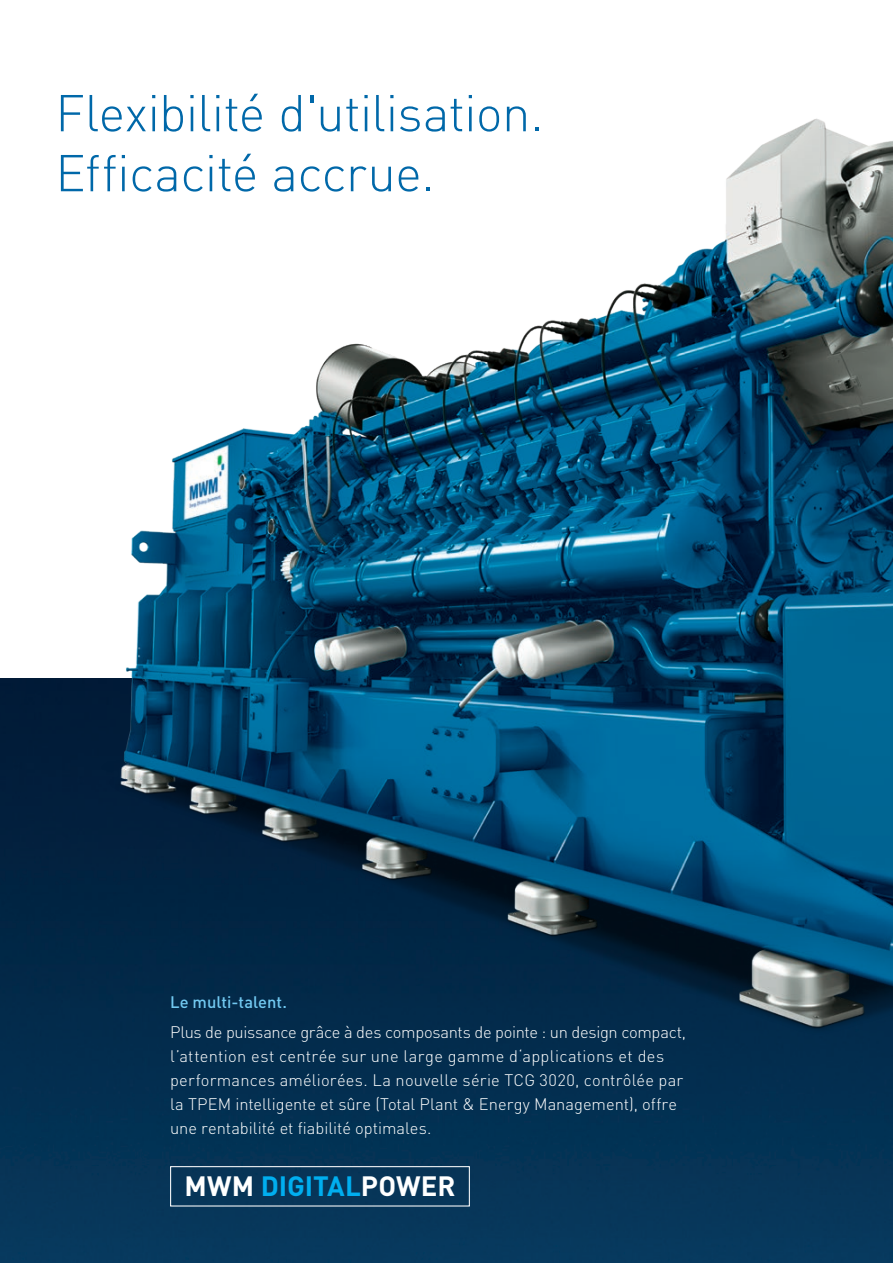
<style>
.page{position:relative;width:893px;height:1263px;background:#fff}
.page>*{position:absolute;margin:0;border:0;box-sizing:border-box;transform-origin:0 0}
.t1{font:300 51px/60px "DIN Pro";letter-spacing:-.015em;color:#0068a9}
.t2{font:700 27.6px "DIN Pro";color:#fff}
.t3{font:300 16.5px/24px "DIN Pro";letter-spacing:.005em;color:#fff}
.t4{font:500 16.5px "DIN Pro";color:#72c9f1}
.s1{color:#00aeef}
</style>
<div class="page">
<div style="left:0;top:1067px;width:893px;height:196px;background:#063356"></div>
<img style="left:0;top:118px;width:893px;height:949px">
<div style="left:170px;top:1166px;width:300px;height:40px;border:1px solid #fff"></div>
<h1 class="t1" style="left:55px;top:81px;width:490px">Flexibilité d'utilisation.<br>Efficacité accrue.</h1>
<p class="t4" style="left:170px;top:991px;width:118px">Le multi-talent.</p>
<p class="t3" style="left:170px;top:1019px;width:518px">Plus de puissance grâce à des composants de pointe : un design compact, l’attention est centrée sur une large gamme d‘applications et des performances améliorées. La nouvelle série TCG 3020, contrôlée par la TPEM intelligente et sûre (Total Plant &amp; Energy Management), offre une rentabilité et fiabilité optimales.</p>
<h2 class="t2" style="left:184px;top:1167px;width:273px">MWM <span class="s1">DIGITAL</span>POWER</h2>
</div>
